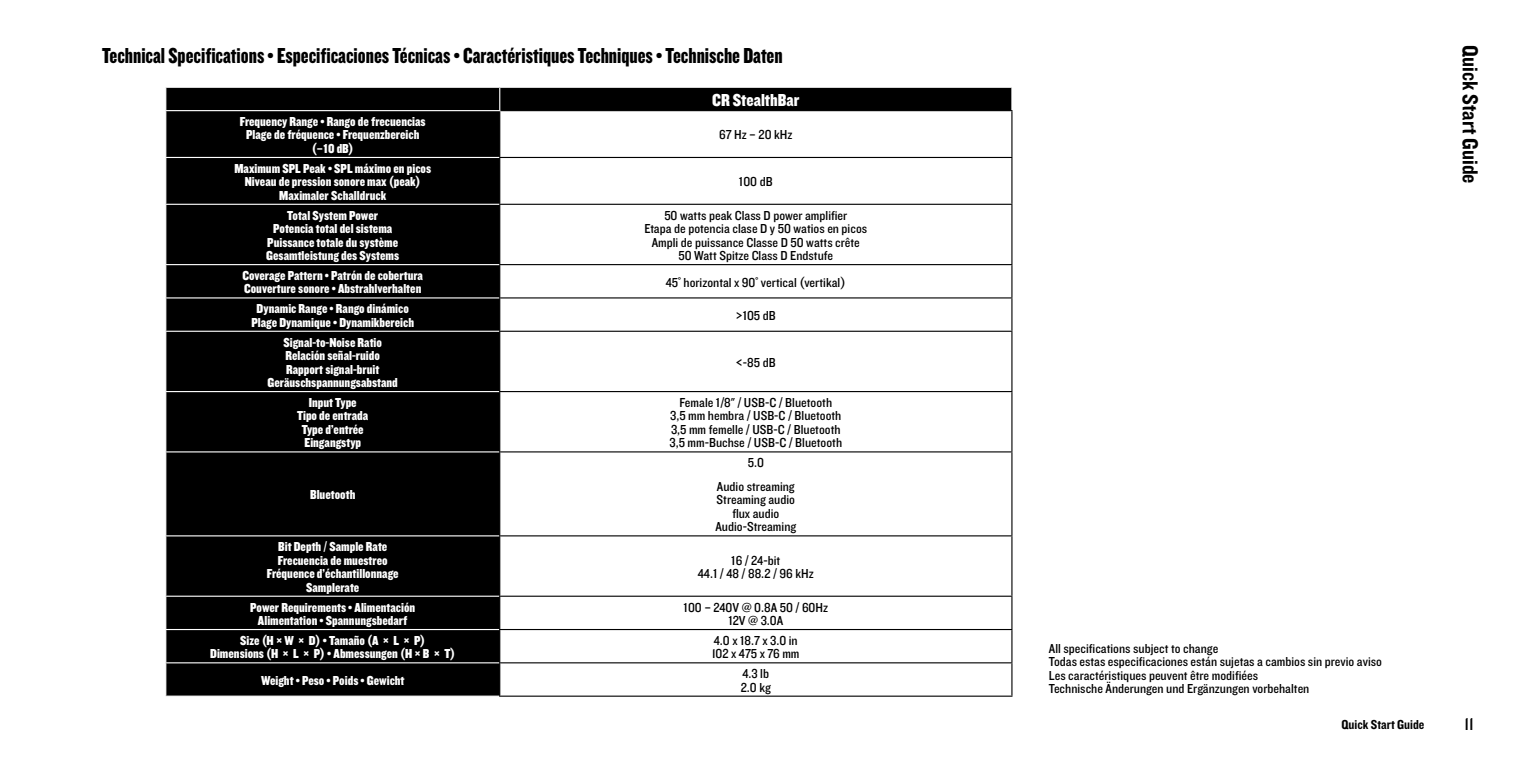
<style>
.page{position:relative;width:1539px;height:778px;background:#fff}
.page>*{position:absolute;margin:0;border:0;box-sizing:border-box;transform-origin:0 0}
.t1{font:22.5px "Knockout 69 Full Liteweight";color:#000}
.t2{font:22.5px "Knockout 50 Welterweight";color:#000}
.t3{font:18px "Knockout 70 Full Welterwt";color:#fff}
.t4{font:18px "Knockout 30 Junior Welterwt";color:#000}
.t5{font:13.5px/13.5px "Knockout 70 Full Welterwt";color:#fff;text-align:center}
.t6{font:13.5px/13.5px "Knockout 30 Junior Welterwt";color:#000;text-align:center}
.t7{font:13.5px "Knockout 50 Welterweight";color:#000}
</style>
<div class="page">
<div style="left:166px;top:111px;width:333px;height:584px;background:#000"></div>
<hr style="left:499px;top:111px;width:1px;height:46px;background:#000">
<hr style="left:1011px;top:111px;width:1px;height:46px;background:#000">
<hr style="left:499px;top:157px;width:513px;height:1px;background:#000">
<hr style="left:499px;top:158px;width:1px;height:46px;background:#000">
<hr style="left:1011px;top:158px;width:1px;height:46px;background:#000">
<hr style="left:499px;top:204px;width:513px;height:1px;background:#000">
<hr style="left:499px;top:205px;width:1px;height:59px;background:#000">
<hr style="left:1011px;top:205px;width:1px;height:59px;background:#000">
<hr style="left:499px;top:264px;width:513px;height:1px;background:#000">
<hr style="left:499px;top:265px;width:1px;height:32px;background:#000">
<hr style="left:1011px;top:265px;width:1px;height:32px;background:#000">
<hr style="left:499px;top:298px;width:1px;height:33px;background:#000">
<hr style="left:1011px;top:298px;width:1px;height:33px;background:#000">
<hr style="left:499px;top:332px;width:1px;height:59px;background:#000">
<hr style="left:1011px;top:332px;width:1px;height:59px;background:#000">
<hr style="left:499px;top:392px;width:1px;height:59px;background:#000">
<hr style="left:1011px;top:392px;width:1px;height:59px;background:#000">
<hr style="left:499px;top:452px;width:1px;height:83px;background:#000">
<hr style="left:1011px;top:452px;width:1px;height:83px;background:#000">
<hr style="left:499px;top:536px;width:1px;height:59px;background:#000">
<hr style="left:1011px;top:536px;width:1px;height:59px;background:#000">
<hr style="left:499px;top:596px;width:1px;height:33px;background:#000">
<hr style="left:1011px;top:596px;width:1px;height:33px;background:#000">
<hr style="left:499px;top:630px;width:1px;height:32px;background:#000">
<hr style="left:1011px;top:630px;width:1px;height:32px;background:#000">
<hr style="left:499px;top:663px;width:1px;height:32px;background:#000">
<hr style="left:1011px;top:663px;width:1px;height:32px;background:#000">
<div style="left:165px;top:87px;width:847px;height:24px;background:#000"></div>
<hr style="left:165px;top:110px;width:335px;height:1px;background:#fff">
<hr style="left:165px;top:157px;width:334px;height:1px;background:#fff">
<hr style="left:165px;top:204px;width:334px;height:1px;background:#fff">
<hr style="left:165px;top:264px;width:334px;height:1px;background:#fff">
<hr style="left:165px;top:297px;width:334px;height:1px;background:#fff">
<hr style="left:165px;top:331px;width:334px;height:1px;background:#fff">
<hr style="left:165px;top:391px;width:334px;height:1px;background:#fff">
<hr style="left:165px;top:451px;width:334px;height:1px;background:#fff">
<hr style="left:165px;top:535px;width:334px;height:1px;background:#fff">
<hr style="left:165px;top:595px;width:334px;height:1px;background:#fff">
<hr style="left:165px;top:629px;width:334px;height:1px;background:#fff">
<hr style="left:165px;top:662px;width:334px;height:1px;background:#fff">
<hr style="left:499px;top:297px;width:513px;height:1px;background:#000">
<hr style="left:499px;top:331px;width:513px;height:1px;background:#000">
<hr style="left:499px;top:391px;width:513px;height:1px;background:#000">
<hr style="left:499px;top:451px;width:513px;height:1px;background:#000">
<hr style="left:499px;top:535px;width:513px;height:1px;background:#000">
<hr style="left:499px;top:595px;width:513px;height:1px;background:#000">
<hr style="left:499px;top:629px;width:513px;height:1px;background:#000">
<hr style="left:499px;top:662px;width:513px;height:1px;background:#000">
<hr style="left:499px;top:695px;width:513px;height:1px;background:#000">
<h1 class="t1" style="left:102px;top:42px;width:682px">Technical Specifications • Especificaciones Técnicas • Caractéristiques Techniques • Technische Daten</h1>
<p class="t5" style="left:240px;top:114px;width:187px">Frequency Range • Rango de frecuencias<br>Plage de fréquence • Frequenzbereich (–10 dB)</p>
<p class="t5" style="left:234px;top:161px;width:198px">Maximum SPL Peak • SPL máximo en picos<br>Niveau de pression sonore max (peak)<br>Maximaler Schalldruck</p>
<h2 class="t3" style="left:712px;top:88px;width:89px">CR StealthBar</h2>
<p class="t6" style="left:719px;top:128px;width:75px">67 Hz – 20 kHz</p>
<p class="t6" style="left:739px;top:174px;width:35px">100 dB</p>
<p class="t5" style="left:266px;top:208px;width:134px">Total System Power<br>Potencia total del sistema<br>Puissance totale du système<br>Gesamtleistung des Systems</p>
<p class="t6" style="left:644px;top:208px;width:224px">50 watts peak Class D power amplifier<br>Etapa de potencia clase D y 50 watios en picos Ampli de puissance Classe D 50 watts crête 50 Watt Spitze Class D Endstufe</p>
<p class="t5" style="left:242px;top:268px;width:182px;text-align:left">Coverage Pattern • Patrón de cobertura<br>Couverture sonore • Abstrahlverhalten</p>
<p class="t6" style="left:666px;top:275px;width:181px">45˚ horizontal x 90˚ vertical (vertikal)</p>
<p class="t5" style="left:251px;top:301px;width:164px">Dynamic Range • Rango dinámico<br>Plage Dynamique • Dynamikbereich</p>
<p class="t6" style="left:736px;top:308px;width:41px">&gt;105 dB</p>
<p class="t5" style="left:268px;top:335px;width:132px">Signal-to-Noise Ratio<br>Relación señal-ruido<br>Rapport signal-bruit<br>Geräuschspannungsabstand</p>
<p class="t6" style="left:736px;top:355px;width:41px">&lt;-85 dB</p>
<p class="t5" style="left:297px;top:395px;width:72px">Input Type<br>Tipo de entrada<br>Type d’entrée<br>Eingangstyp</p>
<p class="t6" style="left:670px;top:395px;width:174px">Female 1/8" / USB-C / Bluetooth<br>3,5 mm hembra / USB-C / Bluetooth<br>3,5 mm femelle / USB-C / Bluetooth<br>3,5 mm-Buchse / USB-C / Bluetooth</p>
<p class="t5" style="left:310px;top:487px;width:47px">Bluetooth</p>
<p class="t5" style="left:267px;top:539px;width:133px">Bit Depth / Sample Rate<br>Frecuencia de muestreo<br>Fréquence d’échantillonnage<br>Samplerate</p>
<p class="t6" style="left:717px;top:450px;width:79px;line-height:23.6px">5.0<br>Audio streaming</p>
<p class="t6" style="left:715px;top:492px;width:82px">Streaming audio flux audio<br>Audio-Streaming</p>
<p class="t6" style="left:698px;top:553px;width:117px">16 / 24-bit<br>44.1 / 48 / 88.2 / 96 kHz</p>
<p class="t5" style="left:250px;top:600px;width:166px">Power Requirements • Alimentación<br>Alimentation • Spannungsbedarf</p>
<p class="t6" style="left:684px;top:599px;width:146px">100 – 240V @ 0.8A 50 / 60Hz<br>12V @ 3.0A</p>
<p class="t5" style="left:210px;top:633px;width:247px">Size (H × W × D) • Tamaño (A × L × P)<br>Dimensions (H × L × P) • Abmessungen (H × B × T)</p>
<p class="t6" style="left:712px;top:633px;width:89px;text-align:left">4.0 x 18.7 x 3.0 in<br>102 x 475 x 76 mm</p>
<p class="t5" style="left:261px;top:673px;width:145px">Weight • Peso • Poids • Gewicht</p>
<p class="t6" style="left:741px;top:666px;width:32px;text-align:left">4.3 lb<br>2.0 kg</p>
<h1 class="t2" style="left:1485px;top:45px;width:140px;rotate:90deg">Quick Start Guide</h1>
<p class="t6" style="left:1049px;top:641px;width:335px;text-align:left">All specifications subject to change<br>Todas estas especificaciones están sujetas a cambios sin previo aviso Les caractéristiques peuvent être modifiées<br>Technische Änderungen und Ergänzungen vorbehalten</p>
<p class="t7" style="left:1342px;top:716px;width:84px">Quick Start Guide</p>
<h2 class="t4" style="left:1465px;top:712px;width:11px">11</h2>
</div>
